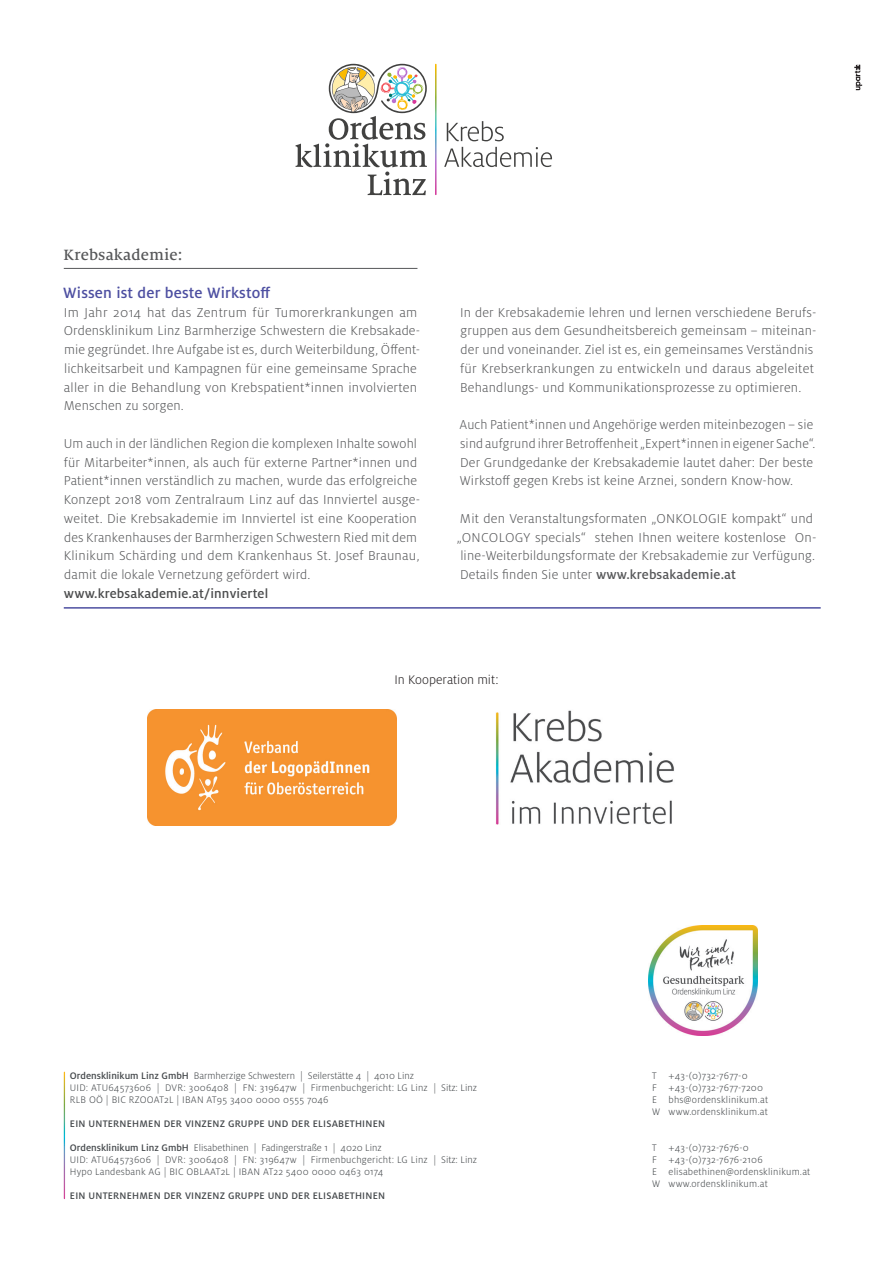
<style>
.page{position:relative;width:893px;height:1263px;background:#fff}
.page>*{position:absolute;margin:0;border:0;box-sizing:border-box;transform-origin:0 0}
.t1{font:500 16.5px "Milo OT";letter-spacing:.01em;color:#4d4fa1}
.Modul{font:500 16.5px "Milo Serif Pro";letter-spacing:.01em;color:#57585a}
.t2{font:300 14.25px/18.8px "Milo OT";letter-spacing:.01em;color:#57585a}
.t3{font:500 14.25px "Milo OT";letter-spacing:.01em;color:#4b4c4d}
.t4{font:300 13.8px "Milo OT";color:#231f20}
.t5{font:300 10.5px "Milo OT";letter-spacing:.02em;color:#44484b}
.t6{font:300 10.5px "Milo OT";color:#44484b}
.t7{font:500 10.5px "Milo OT";letter-spacing:.02em;color:#44484b}
.s1{font-weight:500}
</style>
<div class="page">
<svg style="left:854px;top:65px;width:8px;height:25px"></svg>
<hr style="left:64px;top:268px;width:353px;height:1px;background:#57585a">
<svg style="left:296px;top:64px;width:131px;height:131px"></svg>
<svg style="left:435px;top:64px;width:2px;height:131px"></svg>
<svg style="left:447px;top:121px;width:57px;height:20px"></svg>
<svg style="left:444px;top:147px;width:108px;height:20px"></svg>
<hr style="left:64px;top:607px;width:757px;height:2px;background:#4d4fa1">
<img style="left:648px;top:926px;width:110px;height:109px">
<img style="left:148px;top:709px;width:249px;height:116px">
<img style="left:496px;top:710px;width:178px;height:115px">
<p class="Modul" style="left:64px;top:246px;width:120px">Krebsakademie:</p>
<p class="t1" style="left:63px;top:283px;width:209px">Wissen ist der beste Wirkstoff</p>
<p class="t2" style="left:64px;top:303px;width:358px">Im Jahr 2014 hat das Zentrum für Tumorerkrankungen am Ordensklinikum Linz Barmherzige Schwestern die Krebsakade&shy;mie gegründet. Ihre Aufgabe ist es, durch Weiterbildung, Öffent&shy;lichkeitsarbeit und Kampagnen für eine gemeinsame Sprache aller in die Behandlung von Krebspatient*innen involvierten Menschen zu sorgen.</p>
<p class="t2" style="left:64px;top:434px;width:358px">Um auch in der ländlichen Region die komplexen Inhalte sowohl für Mitarbeiter*innen, als auch für externe Partner*innen und Patient*innen verständlich zu machen, wurde das erfolgreiche Konzept 2018 vom Zentralraum Linz auf das Innviertel ausge&shy;weitet. Die Krebsakademie im Innviertel ist eine Kooperation des Krankenhauses der Barmherzigen Schwestern Ried mit dem Klinikum Schärding und dem Krankenhaus St. Josef Braunau, damit die lokale Vernetzung gefördert wird.</p>
<p class="t3" style="left:64px;top:585px;width:206px">www.krebsakademie.at/innviertel</p>
<p class="t2" style="left:460px;top:303px;width:358px">In der Krebsakademie lehren und lernen verschiedene Berufs&shy;gruppen aus dem Gesundheitsbereich gemeinsam – miteinan&shy;der und voneinander. Ziel ist es, ein gemeinsames Verständnis für Krebserkrankungen zu entwickeln und daraus abgeleitet Behandlungs- und Kommunikationsprozesse zu optimieren.</p>
<p class="t2" style="left:460px;top:415px;width:357px">Auch Patient*innen und Angehörige werden miteinbezogen – sie sind aufgrund ihrer Betroffenheit „Expert*innen in eigener Sache“.<br>Der Grundgedanke der Krebsakademie lautet daher: Der beste Wirkstoff gegen Krebs ist keine Arznei, sondern Know-how.</p>
<p class="t2" style="left:457px;top:509px;width:361px">Mit den Veranstaltungsformaten „ONKOLOGIE kompakt“ und „ONCOLOGY specials“ stehen Ihnen weitere kostenlose On&shy;line-Weiterbildungsformate der Krebsakademie zur Verfügung.</p>
<p class="t2" style="left:460px;top:565px;width:278px">Details finden Sie unter <span class="s1">www.krebsakademie.at</span></p>
<p class="t4" style="left:394px;top:673px;width:106px">In Kooperation mit:</p>
<p class="t6" style="left:70px;top:1070px;width:345px"><span class="s1">Ordensklinikum Linz GmbH</span> Barmherzige Schwestern | Seilerstätte 4 | 4010 Linz</p>
<p class="t5" style="left:70px;top:1082px;width:408px">UID: ATU64573606 | DVR: 3006408 | FN: 319647w | Firmenbuchgericht: LG Linz | Sitz: Linz</p>
<p class="t5" style="left:70px;top:1094px;width:260px">RLB OÖ | BIC RZOOAT2L | IBAN AT95 3400 0000 0555 7046</p>
<p class="t7" style="left:70px;top:1118px;width:317px">EIN UNTERNEHMEN DER VINZENZ GRUPPE UND DER ELISABETHINEN</p>
<p class="t6" style="left:70px;top:1142px;width:313px"><span class="s1">Ordensklinikum Linz GmbH</span> Elisabethinen | Fadingerstraße 1 | 4020 Linz</p>
<p class="t5" style="left:70px;top:1154px;width:408px">UID: ATU64573606 | DVR: 3006408 | FN: 319647w | Firmenbuchgericht: LG Linz | Sitz: Linz</p>
<p class="t5" style="left:70px;top:1166px;width:315px">Hypo Landesbank AG | BIC OBLAAT2L | IBAN AT22 5400 0000 0463 0174</p>
<p class="t7" style="left:70px;top:1190px;width:317px">EIN UNTERNEHMEN DER VINZENZ GRUPPE UND DER ELISABETHINEN</p>
<p class="t5" style="left:652px;top:1070px;width:97px">T +43-(0)732-7677-0</p>
<p class="t5" style="left:652px;top:1082px;width:113px">F +43-(0)732-7677-7200</p>
<p class="t5" style="left:652px;top:1094px;width:118px">E bhs@ordensklinikum.at</p>
<p class="t5" style="left:652px;top:1106px;width:117px">W www.ordensklinikum.at</p>
<p class="t5" style="left:652px;top:1142px;width:98px">T +43-(0)732-7676-0</p>
<p class="t5" style="left:652px;top:1154px;width:112px">F +43-(0)732-7676-2106</p>
<p class="t5" style="left:652px;top:1166px;width:160px">E elisabethinen@ordensklinikum.at</p>
<p class="t5" style="left:652px;top:1178px;width:117px">W www.ordensklinikum.at</p>
</div>
